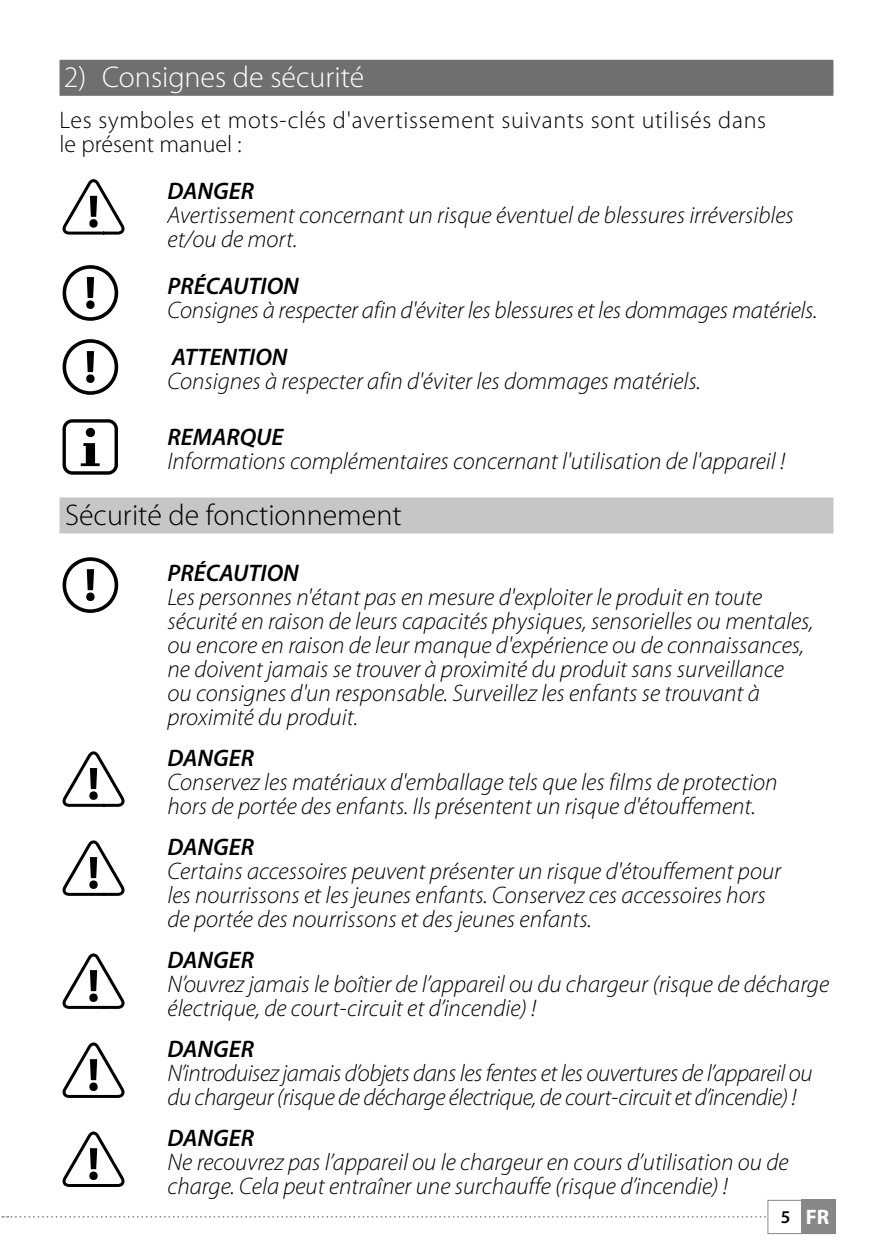
<style>
.page{position:relative;width:893px;height:1259px;background:#fff}
.page>*{position:absolute;margin:0;border:0;box-sizing:border-box;transform-origin:0 0}
.t1{font:300 30px "Myriad Pro";color:#000}
.t2{font:300 30px "Myriad Pro";color:#fff}
.t3{font:italic 300 24px/24px "Myriad Pro";color:#000}
.t4{font:italic 300 24px/24px "Myriad Pro";letter-spacing:-.02em;color:#000}
.t5{font:300 24px/24px "Myriad Pro";letter-spacing:.03em;color:#000}
.t6{font:italic 600 24px "Myriad Pro";color:#000}
.t7{font:700 21px "Myriad Pro";color:#fff}
.s1{font-weight:600;font-size:18px;color:#000}
</style>
<div class="page">
<div style="left:801px;top:1200px;width:35px;height:34px;background:#878787"></div>
<div style="left:767px;top:1200px;width:69px;height:34px;border:1px solid #878787"></div>
<svg style="left:1px;top:1216px;width:765px;height:1px"></svg>
<div style="left:60px;top:60px;width:773px;height:36px;background:#706f6f"></div>
<div style="left:60px;top:497px;width:773px;height:36px;background:#c6c6c6"></div>
<p class="t2" style="left:64px;top:61px;width:302px">2) Consignes de sécurité</p>
<p class="t5" style="left:60px;top:109px;width:708px">Les symboles et mots-clés d'avertissement suivants sont utilisés dans le présent manuel :</p>
<p class="t6" style="left:168px;top:176px;width:88px">DANGER</p>
<p class="t3" style="left:168px;top:204px;width:628px">Avertissement concernant un risque éventuel de blessures irréversibles et/ou de mort.</p>
<p class="t6" style="left:168px;top:271px;width:133px">PRÉCAUTION</p>
<p class="t3" style="left:168px;top:299px;width:651px">Consignes à respecter afin d'éviter les blessures et les dommages matériels.</p>
<p class="t6" style="left:172px;top:342px;width:117px">ATTENTION</p>
<p class="t3" style="left:168px;top:370px;width:535px">Consignes à respecter afin d'éviter les dommages matériels.</p>
<p class="t6" style="left:168px;top:422px;width:117px">REMARQUE</p>
<p class="t3" style="left:168px;top:450px;width:619px">Informations complémentaires concernant l'utilisation de l'appareil !</p>
<p class="t1" style="left:65px;top:498px;width:338px">Sécurité de fonctionnement</p>
<p class="t6" style="left:168px;top:557px;width:133px">PRÉCAUTION</p>
<p class="t3" style="left:168px;top:585px;width:647px">Les personnes n'étant pas en mesure d'exploiter le produit en toute sécurité en raison de leurs capacités physiques, sensorielles ou mentales, ou encore en raison de leur manque d'expérience ou de connaissances, ne doivent jamais se trouver à proximité du produit sans surveillance ou consignes d'un responsable. Surveillez les enfants se trouvant à proximité du produit.</p>
<p class="t6" style="left:168px;top:742px;width:88px">DANGER</p>
<p class="t3" style="left:168px;top:770px;width:611px">Conservez les matériaux d'emballage tels que les films de protection hors de portée des enfants. Ils présentent un risque d'étouffement.</p>
<p class="t6" style="left:168px;top:831px;width:88px">DANGER</p>
<p class="t3" style="left:168px;top:859px;width:615px">Certains accessoires peuvent présenter un risque d'étouffement pour les nourrissons et les jeunes enfants. Conservez ces accessoires hors de portée des nourrissons et des jeunes enfants.</p>
<p class="t6" style="left:168px;top:944px;width:88px">DANGER</p>
<p class="t3" style="left:168px;top:972px;width:663px">N’ouvrez jamais le boîtier de l’appareil ou du chargeur (risque de décharge électrique, de court-circuit et d’incendie) !</p>
<p class="t6" style="left:168px;top:1033px;width:88px">DANGER</p>
<p class="t4" style="left:168px;top:1061px;width:646px">N’introduisez jamais d’objets dans les fentes et les ouvertures de l’appareil ou du chargeur (risque de décharge électrique, de court-circuit et d’incendie) !</p>
<p class="t6" style="left:168px;top:1122px;width:88px">DANGER</p>
<p class="t3" style="left:168px;top:1150px;width:622px">Ne recouvrez pas l’appareil ou le chargeur en cours d’utilisation ou de charge. Cela peut entraîner une surchauffe (risque d’incendie) !</p>
<p class="t7" style="left:781px;top:1203px;width:50px"><span class="s1">5</span> FR</p>
</div>
